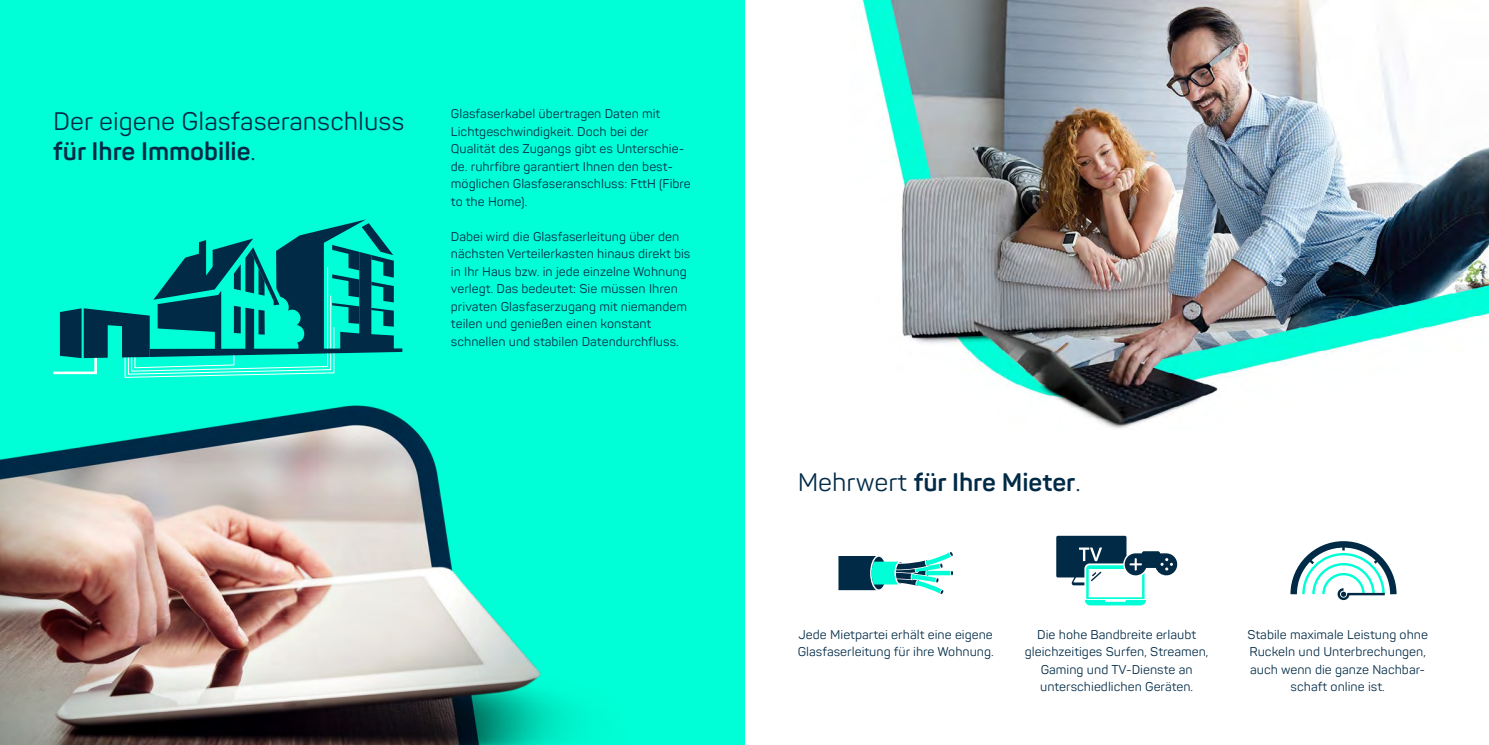
<style>
.page{position:relative;width:1489px;height:745px;background:#fff}
.page>*{position:absolute;margin:0;border:0;box-sizing:border-box;transform-origin:0 0}
.t1{font:25px/30px "Panton";color:#002a46}
.t2{font:700 25px "Panton";color:#002a46}
.t3{font:12.5px/17.5px "Panton";color:#002a46}
.s1{font-weight:700}
.s2{font-weight:400}
</style>
<div class="page">
<img style="left:862px;top:0;width:626px;height:429px">
<div style="left:0;top:0;width:744px;height:744px;background:#00ffd6"></div>
<img style="left:0;top:348px;width:578px;height:396px">
<svg style="left:838px;top:552px;width:115px;height:42px"></svg>
<svg style="left:1290px;top:541px;width:107px;height:60px"></svg>
<svg style="left:1056px;top:535px;width:121px;height:70px"></svg>
<svg style="left:51px;top:219px;width:351px;height:159px"></svg>
<h1 class="t1" style="left:53px;top:106px;width:353px">Der eigene Glasfaseranschluss <span class="s1">für Ihre Immobilie</span>.</h1>
<p class="t3" style="left:451px;top:105px;width:241px">Glasfaserkabel übertragen Daten mit Lichtgeschwindigkeit. Doch bei der Qualität des Zugangs gibt es Unterschie&shy;de. ruhrfibre garantiert Ihnen den best&shy;möglichen Glasfaseranschluss: FttH (Fibre to the Home).</p>
<p class="t3" style="left:451px;top:227px;width:241px">Dabei wird die Glasfaserleitung über den nächsten Verteilerkasten hinaus direkt bis in Ihr Haus bzw. in jede einzelne Wohnung verlegt. Das bedeutet: Sie müssen Ihren privaten Glasfaserzugang mit niemandem teilen und genießen einen konstant schnellen und stabilen Datendurchfluss.</p>
<h1 class="t2" style="left:797px;top:466px;width:284px"><span class="s2">Mehrwert</span> für Ihre Mieter<span class="s2">.</span></h1>
<p class="t3" style="left:797px;top:625px;width:198px">Jede Mietpartei erhält eine eigene<br>Glasfaserleitung für ihre Wohnung.</p>
<p class="t3" style="left:1024px;top:625px;width:185px;text-align:center">Die hohe Bandbreite erlaubt gleichzeitiges Surfen, Streamen,<br>Gaming und TV-Dienste an unterschiedlichen Geräten.</p>
<p class="t3" style="left:1247px;top:625px;width:182px;text-align:center">Stabile maximale Leistung ohne<br>Ruckeln und Unterbrechungen, auch wenn die ganze Nachbar&shy;schaft online ist.</p>
</div>
